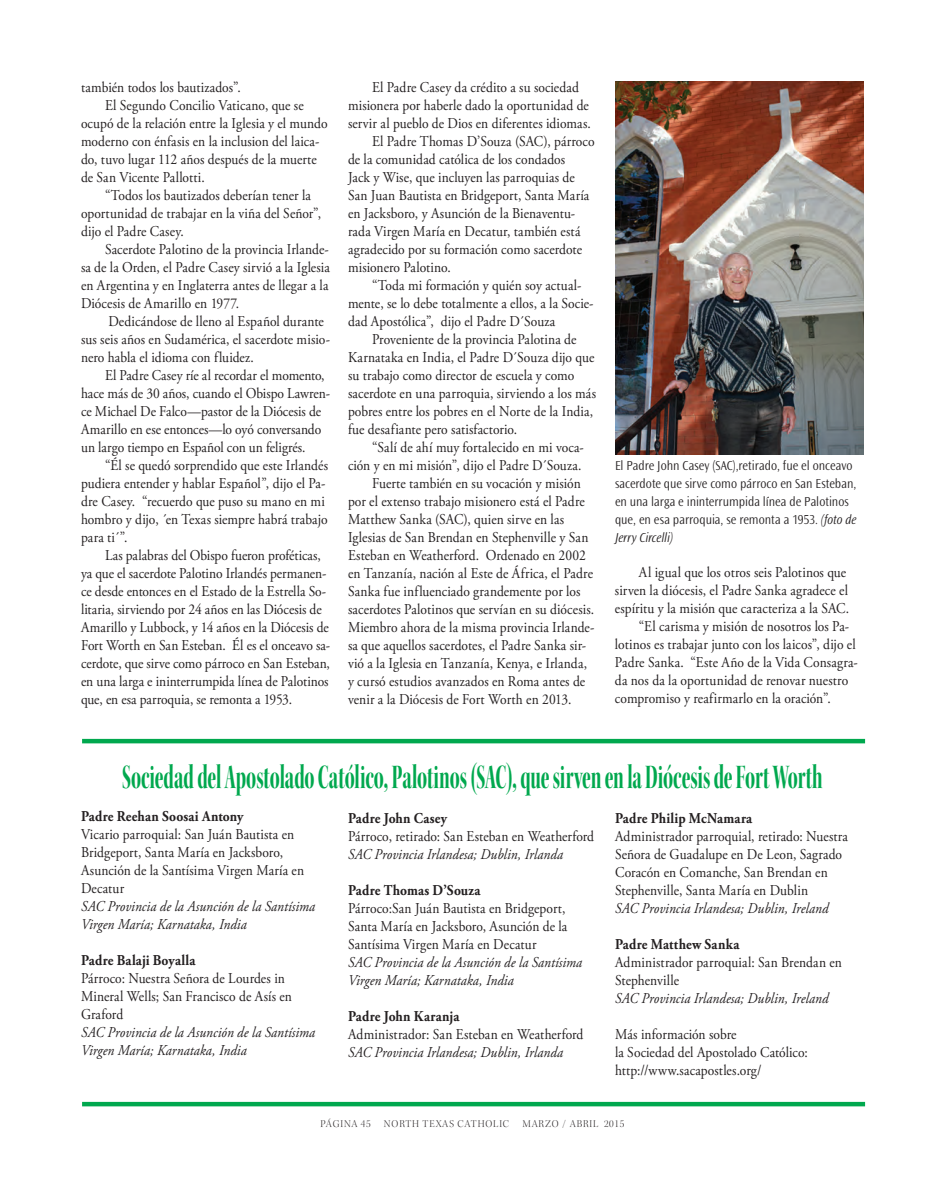
<style>
.page{position:relative;width:945px;height:1188px;background:#fff}
.page>*{position:absolute;margin:0;border:0;box-sizing:border-box;transform-origin:0 0}
.t1{font:36px "Kepler Std Bold Cn Disp";letter-spacing:-.005em;color:#00a84e;scale:.7 1}
.t2{font:15px/18px "Adobe Garamond Pro";letter-spacing:.005em;color:#231f20;scale:.9 1}
.t3{font:300 13.5px/18px "Ocean Sans Std";color:#231f20;scale:.9 1}
.t4{font:10.5px "Kepler Std Light Disp";letter-spacing:.075em;color:#231f20}
.s1{font-style:italic}
.s2{font-weight:700}
</style>
<div class="page">
<img style="left:615px;top:82px;width:249px;height:372px">
<hr style="left:82px;top:739px;width:783px;height:4px;background:#00a84e">
<hr style="left:82px;top:1102px;width:783px;height:4px;background:#00a84e">
<p class="t2" style="left:81px;top:79px;width:179px">también todos los bautizados”.</p>
<p class="t2" style="left:105px;top:97px;width:222px">El Segundo Concilio Vaticano, que se</p>
<p class="t2" style="left:81px;top:115px;width:276px">ocupó de la relación entre la Iglesia y el mundo</p>
<p class="t2" style="left:81px;top:133px;width:266px">moderno con énfasis en la inclusion del laica-</p>
<p class="t2" style="left:81px;top:151px;width:263px">do, tuvo lugar 112 años después de la muerte</p>
<p class="t2" style="left:81px;top:169px;width:139px">de San Vicente Pallotti.</p>
<p class="t2" style="left:105px;top:187px;width:230px">“Todos los bautizados deberían tener la</p>
<p class="t2" style="left:81px;top:205px;width:268px">oportunidad de trabajar en la viña del Señor”,</p>
<p class="t2" style="left:81px;top:223px;width:116px">dijo el Padre Casey.</p>
<p class="t2" style="left:105px;top:241px;width:250px">Sacerdote Palotino de la provincia Irlande-</p>
<p class="t2" style="left:81px;top:259px;width:278px">sa de la Orden, el Padre Casey sirvió a la Iglesia</p>
<p class="t2" style="left:81px;top:277px;width:277px">en Argentina y en Inglaterra antes de llegar a la</p>
<p class="t2" style="left:81px;top:295px;width:177px">Diócesis de Amarillo en 1977.</p>
<p class="t2" style="left:108px;top:313px;width:241px">Dedicándose de lleno al Español durante</p>
<p class="t2" style="left:81px;top:331px;width:278px">sus seis años en Sudamérica, el sacerdote misio-</p>
<p class="t2" style="left:81px;top:349px;width:194px">nero habla el idioma con fluidez.</p>
<p class="t2" style="left:105px;top:367px;width:246px">El Padre Casey ríe al recordar el momento,</p>
<p class="t2" style="left:81px;top:385px;width:278px">hace más de 30 años, cuando el Obispo Lawren-</p>
<p class="t2" style="left:81px;top:403px;width:268px">ce Michael De Falco—pastor de la Diócesis de</p>
<p class="t2" style="left:81px;top:421px;width:268px">Amarillo en ese entonces—lo oyó conversando</p>
<p class="t2" style="left:81px;top:439px;width:251px">un largo tiempo en Español con un feligrés.</p>
<p class="t2" style="left:105px;top:457px;width:249px">“Él se quedó sorprendido que este Irlandés</p>
<p class="t2" style="left:81px;top:475px;width:273px">pudiera entender y hablar Español”, dijo el Pa-</p>
<p class="t2" style="left:81px;top:493px;width:273px">dre Casey. “recuerdo que puso su mano en mi</p>
<p class="t2" style="left:81px;top:511px;width:275px">hombro y dijo, ´en Texas siempre habrá trabajo</p>
<p class="t2" style="left:81px;top:529px;width:53px">para ti´”.</p>
<p class="t2" style="left:105px;top:547px;width:241px">Las palabras del Obispo fueron proféticas,</p>
<p class="t2" style="left:81px;top:565px;width:274px">ya que el sacerdote Palotino Irlandés permanen-</p>
<p class="t2" style="left:81px;top:583px;width:274px">ce desde entonces en el Estado de la Estrella So-</p>
<p class="t2" style="left:81px;top:601px;width:269px">litaria, sirviendo por 24 años en las Diócesis de</p>
<p class="t2" style="left:81px;top:619px;width:277px">Amarillo y Lubbock, y 14 años en la Diócesis de</p>
<p class="t2" style="left:81px;top:637px;width:278px">Fort Worth en San Esteban. Él es el onceavo sa-</p>
<p class="t2" style="left:81px;top:655px;width:278px">cerdote, que sirve como párroco en San Esteban,</p>
<p class="t2" style="left:81px;top:673px;width:277px">en una larga e ininterrumpida línea de Palotinos</p>
<p class="t2" style="left:81px;top:691px;width:236px">que, en esa parroquia, se remonta a 1953.</p>
<p class="t2" style="left:372px;top:79px;width:232px">El Padre Casey da crédito a su sociedad</p>
<p class="t2" style="left:348px;top:97px;width:269px">misionera por haberle dado la oportunidad de</p>
<p class="t2" style="left:348px;top:115px;width:271px">servir al pueblo de Dios en diferentes idiomas.</p>
<p class="t2" style="left:372px;top:133px;width:249px">El Padre Thomas D’Souza (SAC), párroco</p>
<p class="t2" style="left:348px;top:151px;width:243px">de la comunidad católica de los condados</p>
<p class="t2" style="left:348px;top:169px;width:254px">Jack y Wise, que incluyen las parroquias de</p>
<p class="t2" style="left:348px;top:187px;width:270px">San Juan Bautista en Bridgeport, Santa María</p>
<p class="t2" style="left:348px;top:205px;width:254px">en Jacksboro, y Asunción de la Bienaventu-</p>
<p class="t2" style="left:348px;top:223px;width:260px">rada Virgen María en Decatur, también está</p>
<p class="t2" style="left:348px;top:241px;width:262px">agradecido por su formación como sacerdote</p>
<p class="t2" style="left:348px;top:259px;width:116px">misionero Palotino.</p>
<p class="t2" style="left:372px;top:277px;width:234px">“Toda mi formación y quién soy actual-</p>
<p class="t2" style="left:348px;top:295px;width:274px">mente, se lo debe totalmente a ellos, a la Socie-</p>
<p class="t2" style="left:348px;top:313px;width:232px">dad Apostólica”, dijo el Padre D´Souza</p>
<p class="t2" style="left:372px;top:331px;width:229px">Proveniente de la provincia Palotina de</p>
<p class="t2" style="left:348px;top:349px;width:275px">Karnataka en India, el Padre D´Souza dijo que</p>
<p class="t2" style="left:348px;top:367px;width:253px">su trabajo como director de escuela y como</p>
<p class="t2" style="left:348px;top:385px;width:277px">sacerdote en una parroquia, sirviendo a los más</p>
<p class="t2" style="left:348px;top:403px;width:274px">pobres entre los pobres en el Norte de la India,</p>
<p class="t2" style="left:348px;top:421px;width:190px">fue desafiante pero satisfactorio.</p>
<p class="t2" style="left:372px;top:439px;width:237px">“Salí de ahí muy fortalecido en mi voca-</p>
<p class="t2" style="left:348px;top:457px;width:261px">ción y en mi misión”, dijo el Padre D´Souza.</p>
<p class="t2" style="left:372px;top:475px;width:233px">Fuerte también en su vocación y misión</p>
<p class="t2" style="left:348px;top:493px;width:265px">por el extenso trabajo misionero está el Padre</p>
<p class="t2" style="left:348px;top:511px;width:242px">Matthew Sanka (SAC), quien sirve en las</p>
<p class="t2" style="left:348px;top:529px;width:269px">Iglesias de San Brendan en Stephenville y San</p>
<p class="t2" style="left:348px;top:547px;width:266px">Esteban en Weatherford. Ordenado en 2002</p>
<p class="t2" style="left:348px;top:565px;width:274px">en Tanzanía, nación al Este de África, el Padre</p>
<p class="t2" style="left:348px;top:583px;width:260px">Sanka fue influenciado grandemente por los</p>
<p class="t2" style="left:348px;top:601px;width:275px">sacerdotes Palotinos que servían en su diócesis.</p>
<p class="t2" style="left:348px;top:619px;width:275px">Miembro ahora de la misma provincia Irlande-</p>
<p class="t2" style="left:348px;top:637px;width:266px">sa que aquellos sacerdotes, el Padre Sanka sir-</p>
<p class="t2" style="left:348px;top:655px;width:267px">vió a la Iglesia en Tanzanía, Kenya, e Irlanda,</p>
<p class="t2" style="left:348px;top:673px;width:265px">y cursó estudios avanzados en Roma antes de</p>
<p class="t2" style="left:348px;top:691px;width:250px">venir a la Diócesis de Fort Worth en 2013.</p>
<p class="t3" style="left:615px;top:457px;width:270px">El Padre John Casey (SAC),retirado, fue el onceavo sacerdote que sirve como párroco en San Esteban, en una larga e ininterrumpida línea de Palotinos que, en esa parroquia, se remonta a 1953. <span class="s1">(foto de Jerry Circelli)</span></p>
<p class="t2" style="left:639px;top:564px;width:232px">Al igual que los otros seis Palotinos que</p>
<p class="t2" style="left:615px;top:582px;width:260px">sirven la diócesis, el Padre Sanka agradece el</p>
<p class="t2" style="left:615px;top:600px;width:262px">espíritu y la misión que caracteriza a la SAC.</p>
<p class="t2" style="left:639px;top:618px;width:235px">“El carisma y misión de nosotros los Pa-</p>
<p class="t2" style="left:615px;top:636px;width:269px">lotinos es trabajar junto con los laicos”, dijo el</p>
<p class="t2" style="left:615px;top:654px;width:271px">Padre Sanka. “Este Año de la Vida Consagra-</p>
<p class="t2" style="left:615px;top:672px;width:261px">da nos da la oportunidad de renovar nuestro</p>
<p class="t2" style="left:615px;top:690px;width:241px">compromiso y reafirmarlo en la oración”.</p>
<p class="t1" style="left:122px;top:757px;width:1002px">Sociedad del Apostolado Católico, Palotinos (SAC), que sirven en la Diócesis de Fort Worth</p>
<p class="t2" style="left:348px;top:809px;width:275px"><span class="s2">Padre John Casey<br></span>Párroco, retirado: San Esteban en Weatherford<br><span class="s1">SAC Provincia Irlandesa; Dublin, Irlanda</span></p>
<p class="t2" style="left:348px;top:881px;width:262px"><span class="s2">Padre Thomas D’Souza<br></span>Párroco:San Juán Bautista en Bridgeport, Santa María en Jacksboro, Asunción de la Santísima Virgen María en Decatur<br><span class="s1">SAC Provincia de la Asunción de la Santísima Virgen María; Karnataka, India</span></p>
<p class="t2" style="left:348px;top:1007px;width:263px"><span class="s2">Padre John Karanja<br></span>Administrador: San Esteban en Weatherford<br><span class="s1">SAC Provincia Irlandesa; Dublin, Irlanda</span></p>
<p class="t2" style="left:81px;top:808px;width:262px"><span class="s2">Padre Reehan Soosai Antony<br></span>Vicario parroquial: San Juán Bautista en Bridgeport, Santa María en Jacksboro, Asunción de la Santísima Virgen María en Decatur<br><span class="s1">SAC Provincia de la Asunción de la Santísima Virgen María; Karnataka, India</span></p>
<p class="t2" style="left:81px;top:952px;width:262px"><span class="s2">Padre Balaji Boyalla<br></span>Párroco: Nuestra Señora de Lourdes in<br>Mineral Wells; San Francisco de Asís en<br>Graford<br><span class="s1">SAC Provincia de la Asunción de la Santísima<br>Virgen María; Karnataka, India</span></p>
<p class="t2" style="left:615px;top:809px;width:260px"><span class="s2">Padre Philip McNamara<br></span>Administrador parroquial, retirado: Nuestra Señora de Guadalupe en De Leon, Sagrado Coracón en Comanche, San Brendan en Stephenville, Santa María en Dublin<br><span class="s1">SAC Provincia Irlandesa; Dublin, Ireland</span></p>
<p class="t2" style="left:615px;top:935px;width:254px"><span class="s2">Padre Matthew Sanka<br></span>Administrador parroquial: San Brendan en<br>Stephenville<br><span class="s1">SAC Provincia Irlandesa; Dublin, Ireland</span></p>
<p class="t2" style="left:615px;top:1025px;width:216px">Más información sobre<br>la Sociedad del Apostolado Católico: http://www.sacapostles.org/</p>
<p class="t4" style="left:321px;top:1118px;width:52px">PÁGINA 45</p>
<p class="t4" style="left:384px;top:1118px;width:127px">NORTH TEXAS CATHOLIC</p>
<p class="t4" style="left:522px;top:1118px;width:104px">MARZO / ABRIL 2015</p>
</div>
